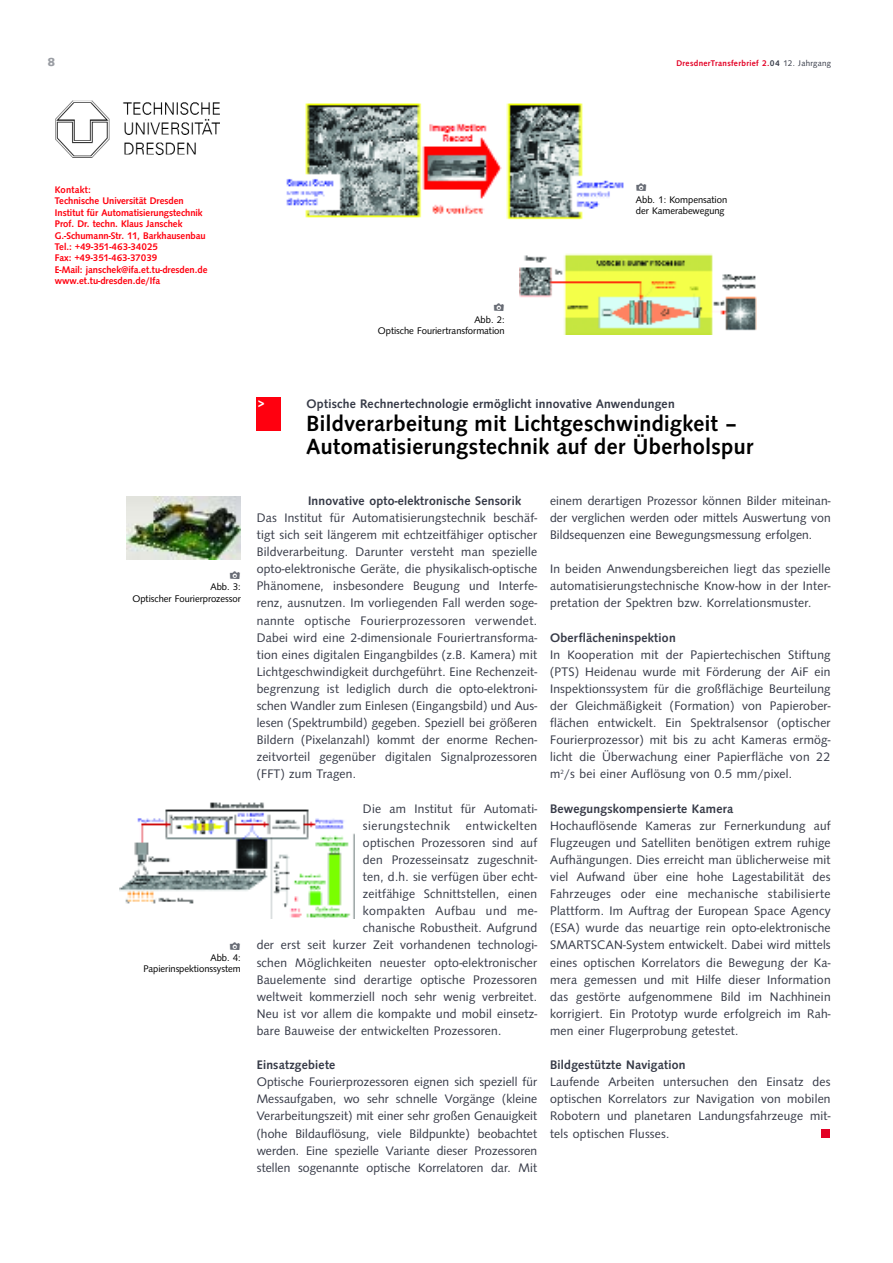
<style>
.page{position:relative;width:893px;height:1263px;background:#fff}
.page>*{position:absolute;margin:0;border:0;box-sizing:border-box;transform-origin:0 0}
.t1{font:500 22.8px/22.8px "Syntax D";letter-spacing:.02em;color:#000}
.t2{font:12.9px/17.1px "Syntax D";letter-spacing:.02em;color:#363a47;text-align:justify}
.t3{font:500 12.9px "Syntax D";letter-spacing:.02em;color:#363a47}
.t4{font:12.9px "Syntax D";letter-spacing:.045em;color:#363a47}
.t5{font:500 12.9px "Syntax D";color:#fff}
.t6{font:700 12.15px "Syntax D";color:#9a9da3}
.t7{font:500 10.05px/11.4px "Syntax D";color:#ff000f}
.t8{font:10.05px/11.4px "Syntax D";color:#000;text-align:right}
.t9{font:500 8.55px "Syntax D";letter-spacing:.04em;color:#e30125}
.s1{color:#363a47}
.s2{font-weight:400;color:#363a47}
</style>
<div class="page">
<div style="left:257px;top:397px;width:24px;height:34px;background:#ff000f"></div>
<div style="left:821px;top:1129px;width:8px;height:9px;background:#e30125"></div>
<img style="left:55px;top:101px;width:164px;height:57px">
<img style="left:286px;top:103px;width:338px;height:117px">
<img style="left:520px;top:253px;width:236px;height:81px">
<img style="left:127px;top:496px;width:114px;height:64px">
<img style="left:120px;top:802px;width:234px;height:116px">
<p class="t6" style="left:48px;top:57px;width:9px">8</p>
<p class="t9" style="left:676px;top:60px;width:156px">DresdnerTransferbrief 2.<span class="s1">04</span> <span class="s2">12. Jahrgang</span></p>
<p class="t7" style="left:55px;top:185px;width:154px">Kontakt:<br>Technische Universität Dresden<br>Institut für Automatisierungstechnik<br>Prof. Dr. techn. Klaus Janschek<br>G.-Schumann-Str. 11, Barkhausenbau<br>Tel.: +49-351-463-34025<br>Fax: +49-351-463-37039<br>E-Mail: janschek@ifa.et.tu-dresden.de www.et.tu-dresden.de/Ifa</p>
<p class="t8" style="left:636px;top:195px;width:93px;text-align:left">Abb. 1: Kompensation der Kamerabewegung</p>
<p class="t8" style="left:378px;top:314px;width:128px">Abb. 2:<br>Optische Fouriertransformation</p>
<p class="t8" style="left:133px;top:582px;width:110px">Abb. 3:<br>Optischer Fourierprozessor</p>
<p class="t8" style="left:143px;top:953px;width:99px">Abb. 4:<br>Papierinspektionssystem</p>
<p class="t5" style="left:258px;top:399px;width:8px">&gt;</p>
<p class="t3" style="left:306px;top:399px;width:369px">Optische Rechnertechnologie ermöglicht innovative Anwendungen</p>
<h1 class="t1" style="left:306px;top:414px;width:448px">Bildverarbeitung mit Lichtgeschwindigkeit –<br>Automatisierungstechnik auf der Überholspur</h1>
<p class="t3" style="left:308px;top:495px;width:215px">Innovative opto-elektronische Sensorik</p>
<p class="t2" style="left:257px;top:510px;width:282px">Das Institut für Automatisierungstechnik beschäf&shy;tigt sich seit längerem mit echtzeitfähiger optischer Bildverarbeitung. Darunter versteht man spezielle opto-elektronische Geräte, die physikalisch-optische Phänomene, insbesondere Beugung und Interfe&shy;renz, ausnutzen. Im vorliegenden Fall werden soge&shy;nannte optische Fourierprozessoren verwendet.<br>Dabei wird eine 2-dimensionale Fouriertransforma&shy;tion eines digitalen Eingangbildes (z.B. Kamera) mit Lichtgeschwindigkeit durchgeführt. Eine Rechenzeit&shy;begrenzung ist lediglich durch die opto-elektroni&shy;schen Wandler zum Einlesen (Eingangsbild) und Aus&shy;lesen (Spektrumbild) gegeben. Speziell bei größeren Bildern (Pixelanzahl) kommt der enorme Rechen&shy;zeitvorteil gegenüber digitalen Signalprozessoren (FFT) zum Tragen.</p>
<p class="t2" style="left:363px;top:801px;width:176px">Die am Institut für Automati&shy;sierungstechnik</p>
<p class="t2" style="left:550px;top:493px;width:282px">einem derartigen Prozessor können Bilder miteinan&shy;der verglichen werden oder mittels Auswertung von Bildsequenzen eine Bewegungsmessung erfolgen.</p>
<p class="t2" style="left:550px;top:562px;width:282px">In beiden Anwendungsbereichen liegt das spezielle automatisierungstechnische Know-how in der Inter&shy;pretation der Spektren bzw. Korrelationsmuster.</p>
<p class="t3" style="left:550px;top:632px;width:127px">Oberflächeninspektion</p>
<p class="t2" style="left:550px;top:647px;width:282px">In Kooperation mit der Papiertechischen Stiftung (PTS) Heidenau wurde mit Förderung der AiF ein Inspektionssystem für die großflächige Beurteilung der Gleichmäßigkeit (Formation) von Papierober&shy;flächen entwickelt. Ein Spektralsensor (optischer Fourierprozessor) mit bis zu acht Kameras ermög&shy;licht die Überwachung einer Papierfläche von 22 m<sup>2</sup>/s bei einer Auflösung von 0.5 mm/pixel.</p>
<p class="t3" style="left:550px;top:803px;width:185px">Bewegungskompensierte Kamera</p>
<p class="t2" style="left:550px;top:818px;width:282px">Hochauflösende Kameras zur Fernerkundung auf Flugzeugen und Satelliten benötigen extrem ruhige Aufhängungen. Dies erreicht man üblicherweise mit viel Aufwand über eine hohe Lagestabilität des Fahrzeuges oder eine mechanische stabilisierte Plattform. Im Auftrag der European Space Agency (ESA) wurde das neuartige rein opto-elektronische SMARTSCAN-System entwickelt. Dabei wird mittels eines optischen Korrelators die Bewegung der Ka&shy;mera gemessen und mit Hilfe dieser Information das gestörte aufgenommene Bild im Nachhinein korrigiert. Ein Prototyp wurde erfolgreich im Rah&shy;men einer Flugerprobung getestet.</p>
<p class="t3" style="left:550px;top:1060px;width:137px">Bildgestützte Navigation</p>
<p class="t2" style="left:550px;top:1075px;width:282px">Laufende Arbeiten untersuchen den Einsatz des optischen Korrelators zur Navigation von mobilen Robotern und planetaren Landungsfahrzeuge mit&shy;tels optischen Flusses.</p>
<p class="t4" style="left:466px;top:820px;width:73px">entwickelten</p>
<p class="t2" style="left:363px;top:835px;width:176px">optischen Prozessoren sind auf</p>
<p class="t2" style="left:363px;top:852px;width:176px">den Prozesseinsatz zugeschnit-</p>
<p class="t2" style="left:363px;top:869px;width:176px">ten, d.h. sie verfügen über echt-</p>
<p class="t2" style="left:363px;top:887px;width:176px">zeitfähige Schnittstellen, einen</p>
<p class="t4" style="left:363px;top:906px;width:176px">kompakten Aufbau und me-</p>
<p class="t2" style="left:363px;top:921px;width:176px">chanische Robustheit. Aufgrund</p>
<p class="t2" style="left:257px;top:938px;width:282px">der erst seit kurzer Zeit vorhandenen technologi-</p>
<p class="t2" style="left:257px;top:955px;width:282px">schen Möglichkeiten neuester opto-elektronischer</p>
<p class="t2" style="left:257px;top:972px;width:282px">Bauelemente sind derartige optische Prozessoren</p>
<p class="t2" style="left:257px;top:989px;width:282px">weltweit kommerziell noch sehr wenig verbreitet.</p>
<p class="t2" style="left:257px;top:1006px;width:282px">Neu ist vor allem die kompakte und mobil einsetz-</p>
<p class="t2" style="left:257px;top:1023px;width:246px">bare Bauweise der entwickelten Prozessoren.</p>
<p class="t3" style="left:257px;top:1060px;width:80px">Einsatzgebiete</p>
<p class="t2" style="left:257px;top:1075px;width:282px">Optische Fourierprozessoren eignen sich speziell für Messaufgaben, wo sehr schnelle Vorgänge (kleine Verarbeitungszeit) mit einer sehr großen Genauigkeit (hohe Bildauflösung, viele Bildpunkte) beobachtet werden. Eine spezielle Variante dieser Prozessoren stellen sogenannte optische Korrelatoren dar. Mit</p>
</div>
